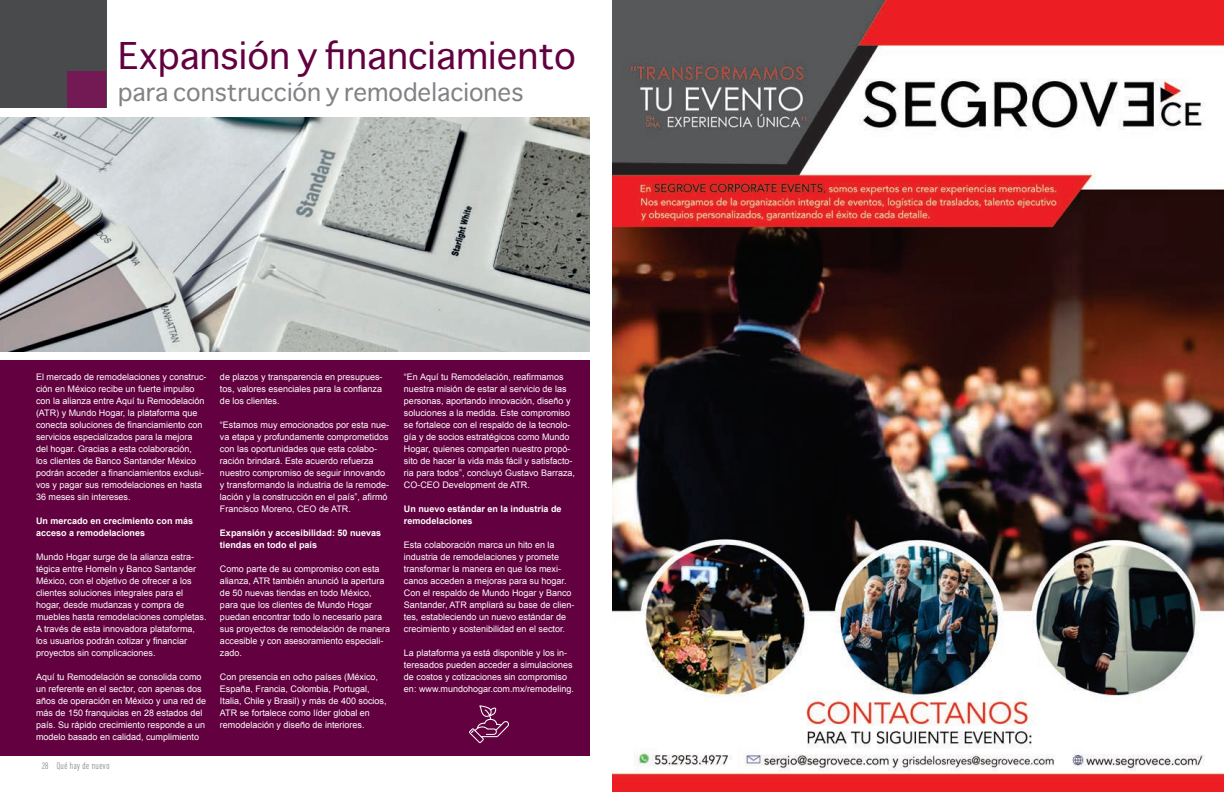
<style>
.page{position:relative;width:1224px;height:792px;background:#fff}
.page>*{position:absolute;margin:0;border:0;box-sizing:border-box;transform-origin:0 0}
.t1{font:36px "Sathu";color:#620040}
.t2{font:24px "Sathu";color:#808285}
.t3{font:10px "Acumin Variable Concept";letter-spacing:.055em;color:#808285}
.t4{font:9px/12px "Arial";color:#fff}
.t5{font:700 9px/12px "Arial";color:#fff}
</style>
<div class="page">
<div style="left:0;top:360px;width:590px;height:396px;background:#620040"></div>
<div style="left:0;top:0;width:106px;height:108px;background:#494a4b"></div>
<img style="left:0;top:118px;width:590px;height:233px">
<div style="left:67px;top:71px;width:39px;height:37px;background:#731953"></div>
<svg style="left:469px;top:705px;width:40px;height:38px"></svg>
<img style="left:612px;top:0;width:612px;height:792px">
<h1 class="t1" style="left:118px;top:25px;width:459px">Expansión y financiamiento</h1>
<h2 class="t2" style="left:118px;top:72px;width:407px">para construcción y remodelaciones</h2>
<p class="t4" style="left:36px;top:371px;width:172px">El mercado de remodelaciones y construc&shy;ción en México recibe un fuerte impulso con la alianza entre Aquí tu Remodelación (ATR) y Mundo Hogar, la plataforma que conecta soluciones de financiamiento con servicios especializados para la mejora del hogar. Gracias a esta colaboración,<br>los clientes de Banco Santander México podrán acceder a financiamientos exclusi&shy;vos y pagar sus remodelaciones en hasta 36 meses sin intereses.</p>
<p class="t5" style="left:36px;top:515px;width:159px">Un mercado en crecimiento con más acceso a remodelaciones</p>
<p class="t4" style="left:36px;top:551px;width:172px">Mundo Hogar surge de la alianza estra&shy;tégica entre HomeIn y Banco Santander México, con el objetivo de ofrecer a los clientes soluciones integrales para el hogar, desde mudanzas y compra de muebles hasta remodelaciones completas.<br>A través de esta innovadora plataforma, los usuarios podrán cotizar y financiar proyectos sin complicaciones.</p>
<p class="t4" style="left:36px;top:671px;width:172px">Aquí tu Remodelación se consolida como un referente en el sector, con apenas dos años de operación en México y una red de más de 150 franquicias en 28 estados del país. Su rápido crecimiento responde a un modelo basado en calidad, cumplimiento</p>
<p class="t3" style="left:42px;top:759px;width:69px">28 Qué hay de nuevo</p>
<p class="t4" style="left:220px;top:371px;width:164px;text-align:justify">de plazos y transparencia en presupues&shy;tos, valores esenciales para la confianza de los clientes.</p>
<p class="t4" style="left:220px;top:419px;width:171px">“Estamos muy emocionados por esta nue&shy;va etapa y profundamente comprometidos con las oportunidades que esta colabo&shy;ración brindará. Este acuerdo refuerza nuestro compromiso de seguir innovando y transformando la industria de la remode&shy;lación y la construcción en el país”, afirmó Francisco Moreno, CEO de ATR.</p>
<p class="t5" style="left:220px;top:527px;width:163px">Expansión y accesibilidad: 50 nuevas tiendas en todo el país</p>
<p class="t4" style="left:220px;top:563px;width:172px">Como parte de su compromiso con esta alianza, ATR también anunció la apertura de 50 nuevas tiendas en todo México, para que los clientes de Mundo Hogar puedan encontrar todo lo necesario para sus proyectos de remodelación de manera accesible y con asesoramiento especiali&shy;zado.</p>
<p class="t4" style="left:220px;top:671px;width:168px">Con presencia en ocho países (México, España, Francia, Colombia, Portugal, Italia, Chile y Brasil) y más de 400 socios, ATR se fortalece como líder global en remodelación y diseño de interiores.</p>
<p class="t4" style="left:404px;top:371px;width:173px">“En Aquí tu Remodelación, reafirmamos nuestra misión de estar al servicio de las personas, aportando innovación, diseño y soluciones a la medida. Este compromiso se fortalece con el respaldo de la tecnolo&shy;gía y de socios estratégicos como Mundo Hogar, quienes comparten nuestro propó&shy;sito de hacer la vida más fácil y satisfacto&shy;ria para todos”, concluyó Gustavo Barraza, CO-CEO Development de ATR.</p>
<p class="t5" style="left:404px;top:503px;width:159px">Un nuevo estándar en la industria de remodelaciones</p>
<p class="t4" style="left:404px;top:539px;width:172px">Esta colaboración marca un hito en la industria de remodelaciones y promete transformar la manera en que los mexi&shy;canos acceden a mejoras para su hogar.<br>Con el respaldo de Mundo Hogar y Banco Santander, ATR ampliará su base de clien&shy;tes, estableciendo un nuevo estándar de crecimiento y sostenibilidad en el sector.</p>
<p class="t4" style="left:404px;top:647px;width:172px">La plataforma ya está disponible y los in&shy;teresados pueden acceder a simulaciones de costos y cotizaciones sin compromiso en: www.mundohogar.com.mx/remodeling.</p>
</div>
